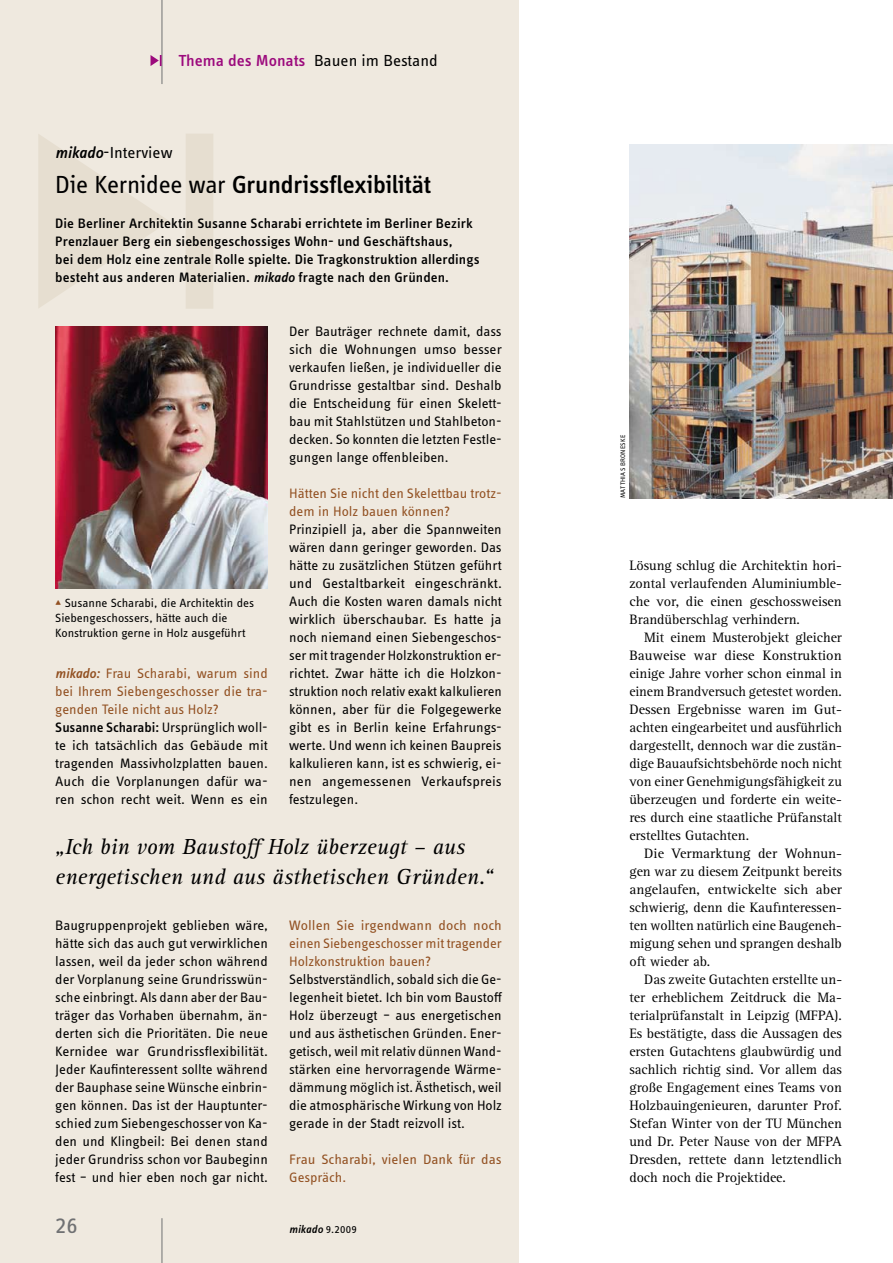
<style>
.page{position:relative;width:893px;height:1263px;background:#fff}
.page>*{position:absolute;margin:0;border:0;box-sizing:border-box;transform-origin:0 0}
.t1{font:500 25.5px "Info OT Disp";letter-spacing:-.005em;color:#000;scale:1.04 1}
.t2{font:24px "Info OT Text";color:#707173;scale:1.05 1}
.t3{font:italic 22.5px/30px "Rotis Serif Pro";color:#000}
.t4{font:500 16.5px "Info OT Text";color:#9c0a7d;scale:1.05 1}
.t5{font:16.5px "Info OT Text";color:#000;scale:1.05 1}
.t6{font:14.1px/18px "Info OT Text";color:#000;text-align:justify;scale:1.05 1}
.t7{font:14.1px/18px "Rotis Serif Pro";color:#000;text-align:justify}
.t8{font:14.1px/18px "Info OT Text";color:#000;text-align:justify}
.t9{font:500 14.1px/18px "Info OT Text";letter-spacing:.005em;color:#000;scale:1.05 1}
.t10{font:14.1px/18px "Info OT Text";color:#000;scale:1.04 1}
.t11{font:14.1px/18px "Info OT Text";color:#925021;text-align:justify;scale:1.07 1}
.t12{font:14.1px/18px "Info OT Text";color:#925021;scale:1.05 1}
.t13{font:12.3px/15px "Info OT Text";color:#000;scale:1.05 1}
.t14{font:italic 500 11.4px "Info OT Text";letter-spacing:.01em;color:#000;scale:1.05 1}
.t15{font:6.75px "Info OT Text";color:#000;scale:1.05 1}
.s1{font-weight:400;color:#000}
.s2{font-weight:500;font-style:italic}
.s3{font-weight:400}
.s4{font-style:italic}
.s5{color:#925021}
.s6{font-weight:500;font-style:italic;color:#925021}
.s7{font-weight:500}
.s8{font-weight:400;font-style:normal}
</style>
<div class="page">
<div style="left:0;top:0;width:519px;height:1263px;background:#efe9df"></div>
<svg style="left:38px;top:134px;width:175px;height:175px"></svg>
<img style="left:55px;top:326px;width:213px;height:263px">
<hr style="left:162px;top:1218px;width:1px;height:45px;background:#707173">
<hr style="left:162px;top:0;width:1px;height:84px;background:#707173">
<svg style="left:151px;top:55px;width:11px;height:11px"></svg>
<img style="left:629px;top:145px;width:264px;height:353px">
<p class="t4" style="left:179px;top:50px;width:249px">Thema des Monats <span class="s1">Bauen im Bestand</span></p>
<p class="t5" style="left:55px;top:142px;width:113px"><span class="s2">mikado</span>-Interview</p>
<h1 class="t1" style="left:55px;top:169px;width:363px"><span class="s3">Die Kernidee war</span> Grundrissflexibilität</h1>
<p class="t9" style="left:55px;top:214px;width:406px">Die Berliner Architektin Susanne Scharabi errichtete im Berliner Bezirk Prenzlauer Berg ein siebengeschossiges Wohn- und Geschäftshaus,<br>bei dem Holz eine zentrale Rolle spielte. Die Tragkonstruktion allerdings besteht aus anderen Materialien. <span class="s4">mikado</span> fragte nach den Gründen.</p>
<p class="t13" style="left:55px;top:595px;width:191px"><span class="s5">▴</span> Susanne Scharabi, die Architektin des<br>Siebengeschossers, hätte auch die<br>Konstruktion gerne in Holz ausgeführt</p>
<p class="t10" style="left:55px;top:664px;width:206px"><span class="s6">mikado:</span> <span class="s5">Frau Scharabi, warum sind bei Ihrem Siebengeschosser die tra&shy;genden Teile nicht aus Holz?<br></span><span class="s7">Susanne Scharabi:</span> Ursprünglich woll&shy;te ich tatsächlich das Gebäude mit tragenden Massivholzplatten bauen.<br>Auch die Vorplanungen dafür wa&shy;ren schon recht weit. Wenn es ein</p>
<p class="t6" style="left:289px;top:322px;width:204px">Der Bauträger rechnete damit, dass sich die Wohnungen umso besser verkaufen ließen, je individueller die Grundrisse gestaltbar sind. Deshalb die Entscheidung für einen Skelett&shy;bau mit Stahlstützen und Stahlbeton&shy;decken. So konnten die letzten Festle&shy;gungen lange offenbleiben.</p>
<p class="t12" style="left:289px;top:484px;width:204px">Hätten Sie nicht den Skelettbau trotz&shy;dem in Holz bauen können?</p>
<p class="t6" style="left:289px;top:520px;width:204px">Prinzipiell ja, aber die Spannweiten wären dann geringer geworden. Das hätte zu zusätzlichen Stützen geführt und Gestaltbarkeit eingeschränkt.<br>Auch die Kosten waren damals nicht wirklich überschaubar. Es hatte ja noch niemand einen Siebengeschos&shy;ser mit tragender Holzkonstruktion er&shy;richtet. Zwar hätte ich die Holzkon&shy;struktion noch relativ exakt kalkulieren können, aber für die Folgegewerke gibt es in Berlin keine Erfahrungs&shy;werte. Und wenn ich keinen Baupreis kalkulieren kann, ist es schwierig, ei&shy;nen angemessenen Verkaufspreis festzulegen.</p>
<h3 class="t3" style="left:55px;top:832px;width:440px">„Ich bin vom Baustoff Holz überzeugt – aus energetischen und aus ästhetischen Gründen.“</h3>
<p class="t6" style="left:55px;top:916px;width:204px">Baugruppenprojekt geblieben wäre, hätte sich das auch gut verwirklichen lassen, weil da jeder schon während der Vorplanung seine Grundrisswün&shy;sche einbringt. Als dann aber der Bau&shy;träger das Vorhaben übernahm, än&shy;derten sich die Prioritäten. Die neue Kernidee war Grundrissflexibilität.<br>Jeder Kaufinteressent sollte während der Bauphase seine Wünsche einbrin&shy;gen können. Das ist der Hauptunter&shy;schied zum Siebengeschosser von Ka&shy;den und Klingbeil: Bei denen stand jeder Grundriss schon vor Baubeginn fest – und hier eben noch gar nicht.</p>
<p class="t11" style="left:289px;top:916px;width:200px">Wollen Sie irgendwann doch noch einen Siebengeschosser mit tragender Holzkonstruktion bauen?</p>
<p class="t8" style="left:289px;top:970px;width:214px">Selbstverständlich, sobald sich die Ge&shy;legenheit bietet. Ich bin vom Baustoff Holz überzeugt – aus energetischen und aus ästhetischen Gründen. Ener&shy;getisch, weil mit relativ dünnen Wand&shy;stärken eine hervorragende Wärme&shy;dämmung möglich ist. Ästhetisch, weil die atmosphärische Wirkung von Holz gerade in der Stadt reizvoll ist.</p>
<p class="t11" style="left:289px;top:1150px;width:200px">Frau Scharabi, vielen Dank für das<br>Gespräch.</p>
<h2 class="t2" style="left:55px;top:1210px;width:23px">26</h2>
<p class="t14" style="left:289px;top:1222px;width:66px">mikado <span class="s8">9.2009</span></p>
<p class="t15" style="left:619px;top:498px;width:61px;rotate:-90deg">Matthias Broneske</p>
<p class="t7" style="left:629px;top:557px;width:214px">Lösung schlug die Architektin hori&shy;zontal verlaufenden Aluminiumble&shy;che vor, die einen geschossweisen Brandüberschlag verhindern.</p>
<p class="t7" style="left:629px;top:629px;width:214px;text-indent:15px">Mit einem Musterobjekt gleicher Bauweise war diese Konstruktion einige Jahre vorher schon einmal in einem Brandversuch getestet worden.<br>Dessen Ergebnisse waren im Gut&shy;achten eingearbeitet und ausführlich dargestellt, dennoch war die zustän&shy;dige Bauaufsichtsbehörde noch nicht von einer Genehmigungsfähigkeit zu überzeugen und forderte ein weite&shy;res durch eine staatliche Prüfanstalt erstelltes Gutachten.</p>
<p class="t7" style="left:629px;top:845px;width:214px;text-indent:15px">Die Vermarktung der Wohnun&shy;gen war zu diesem Zeitpunkt bereits angelaufen, entwickelte sich aber schwierig, denn die Kaufinteressen&shy;ten wollten natürlich eine Baugeneh&shy;migung sehen und sprangen deshalb oft wieder ab.</p>
<p class="t7" style="left:629px;top:971px;width:214px;text-indent:15px">Das zweite Gutachten erstellte un&shy;ter erheblichem Zeitdruck die Ma&shy;terialprüfanstalt in Leipzig (MFPA).<br>Es bestätigte, dass die Aussagen des ersten Gutachtens glaubwürdig und sachlich richtig sind. Vor allem das große Engagement eines Teams von Holzbauingenieuren, darunter Prof.<br>Stefan Winter von der TU München und Dr. Peter Nause von der MFPA Dresden, rettete dann letztendlich doch noch die Projektidee.</p>
</div>
